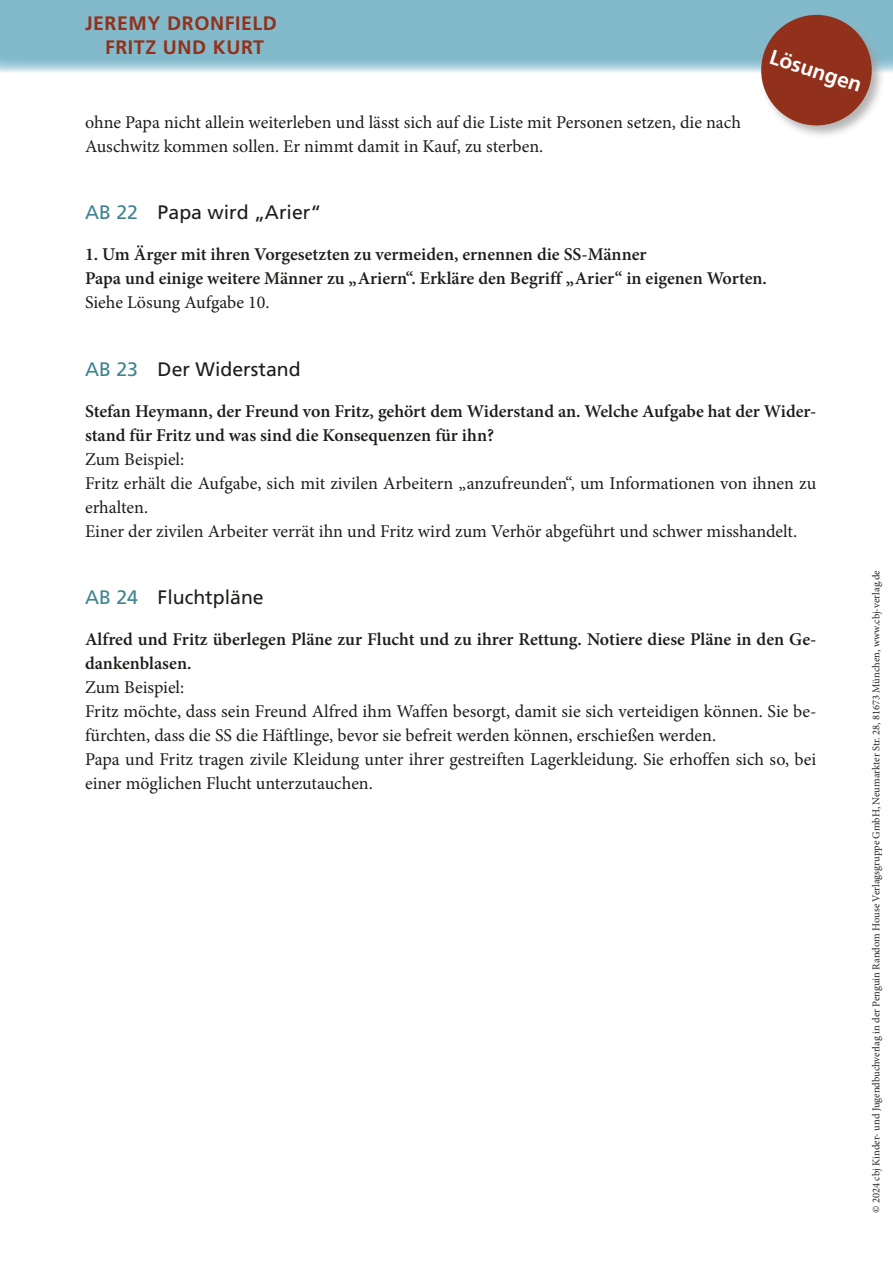
<style>
.page{position:relative;width:893px;height:1263px;background:#fff}
.page>*{position:absolute;margin:0;border:0;box-sizing:border-box;transform-origin:0 0}
.t1{font:700 21px "Frutiger LT Pro";color:#fff}
.t2{font:19.5px "Frutiger LT Pro";color:#1d1d1b}
.t3{font:700 19.5px/24px "Frutiger LT Pro";letter-spacing:.03em;color:#91311b;text-align:center}
.t4{font:18px/24px "Minion Pro";color:#1d1d1b}
.t5{font:600 18px/24px "Minion Pro";color:#1d1d1b}
.t6{font:10.5px "Minion Pro";color:#252423}
.s1{color:#3f8392}
</style>
<div class="page">
<div style="left:0;top:0;width:893px;height:72px;background:#82bacb"></div>
<div style="left:759px;top:13px;width:127px;height:127px;background:#9d9d9d;opacity:.75"></div>
<svg style="left:754px;top:13px;width:124px;height:119px"></svg>
<p class="t3" style="left:85px;top:12px;width:193px">JEREMY DRONFIELD<br>FRITZ UND KURT</p>
<p class="t4" style="left:85px;top:110px;width:657px">ohne Papa nicht allein weiterleben und lässt sich auf die Liste mit Personen setzen, die nach<br>Auschwitz kommen sollen. Er nimmt damit in Kauf, zu sterben.</p>
<p class="t1" style="left:774px;top:44px;width:97px;rotate:18deg">Lösungen</p>
<p class="t2" style="left:85px;top:201px;width:238px"><span class="s1">AB 22</span> Papa wird „Arier“</p>
<p class="t5" style="left:85px;top:243px;width:683px">1. Um Ärger mit ihren Vorgesetzten zu vermeiden, ernennen die SS-Männer<br>Papa und einige weitere Männer zu „Ariern“. Erkläre den Begriff „Arier“ in eigenen Worten.</p>
<p class="t4" style="left:85px;top:291px;width:186px">Siehe Lösung Aufgabe 10.</p>
<p class="t2" style="left:85px;top:358px;width:217px"><span class="s1">AB 23</span> Der Widerstand</p>
<p class="t5" style="left:85px;top:399px;width:733px">Stefan Heymann, der Freund von Fritz, gehört dem Widerstand an. Welche Aufgabe hat der Wider&shy;stand für Fritz und was sind die Konsequenzen für ihn?</p>
<p class="t4" style="left:85px;top:447px;width:733px">Zum Beispiel:<br>Fritz erhält die Aufgabe, sich mit zivilen Arbeitern „anzufreunden“, um Informationen von ihnen zu erhalten.<br>Einer der zivilen Arbeiter verrät ihn und Fritz wird zum Verhör abgeführt und schwer misshandelt.</p>
<p class="t2" style="left:85px;top:586px;width:180px"><span class="s1">AB 24</span> Fluchtpläne</p>
<p class="t5" style="left:85px;top:628px;width:733px">Alfred und Fritz überlegen Pläne zur Flucht und zu ihrer Rettung. Notiere diese Pläne in den Ge&shy;dankenblasen.</p>
<p class="t4" style="left:85px;top:676px;width:733px">Zum Beispiel:<br>Fritz möchte, dass sein Freund Alfred ihm Waffen besorgt, damit sie sich verteidigen können. Sie be&shy;fürchten, dass die SS die Häftlinge, bevor sie befreit werden können, erschießen werden.<br>Papa und Fritz tragen zivile Kleidung unter ihrer gestreiften Lagerkleidung. Sie erhoffen sich so, bei einer möglichen Flucht unterzutauchen.</p>
<p class="t6" style="left:869px;top:1213px;width:644px;rotate:-90deg">© 2024 cbj Kinder- und Jugendbuchverlag in der Penguin Random House Verlagsgruppe GmbH, Neumarkter Str. 28, 81673 München, www.cbj-verlag.de</p>
</div>
